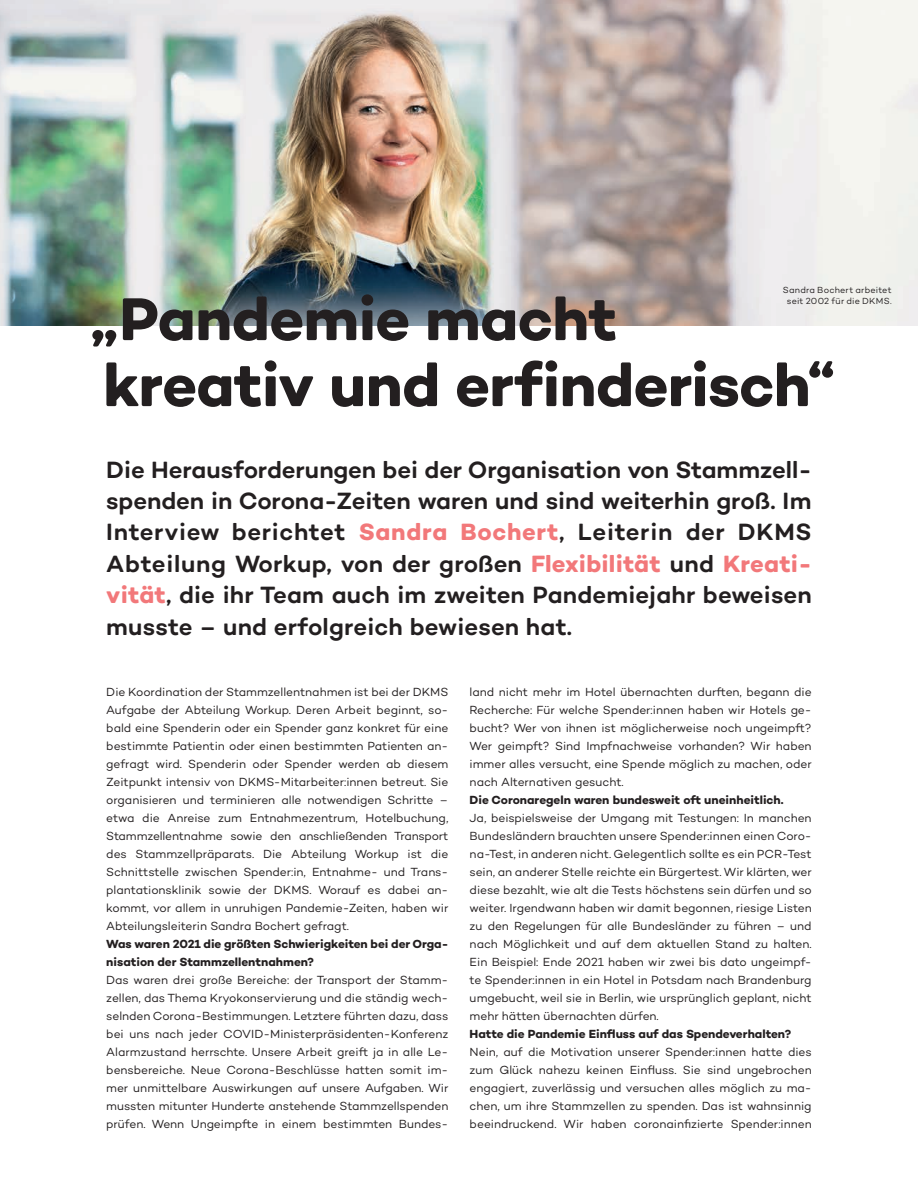
<style>
.page{position:relative;width:918px;height:1188px;background:#fff}
.page>*{position:absolute;margin:0;border:0;box-sizing:border-box;transform-origin:0 0}
.t1{font:700 61.5px/66px "DKMS Custom";letter-spacing:-.015em;color:#231f20}
.t2{font:500 24px/31.5px "DKMS Custom";letter-spacing:.005em;color:#231f20;text-align:justify}
.t3{font:12px/18px "DKMS Custom";letter-spacing:-.005em;color:#231f20;text-align:justify}
.t4{font:700 12px/18px "DKMS Custom";letter-spacing:-.005em;color:#231f20}
.t5{font:9px/10.5px "DKMS Custom";letter-spacing:.02em;color:#231f20;text-align:center}
.s1{font-weight:700;color:#f2787a}
</style>
<div class="page">
<img style="left:0;top:0;width:918px;height:325px">
<p class="t5" style="left:783px;top:285px;width:110px">Sandra Bochert arbeitet seit 2002 für die DKMS.</p>
<h1 class="t1" style="left:91px;top:285px;width:746px">„Pandemie macht kreativ und erfinderisch“</h1>
<p class="t2" style="left:106px;top:453px;width:707px">Die Herausforderungen bei der Organisation von Stammzell&shy;spenden in Corona-Zeiten waren und sind weiterhin groß. Im Interview berichtet <span class="s1">Sandra Bochert</span>, Leiterin der DKMS Abteilung Workup, von der großen <span class="s1">Flexibilität</span> und <span class="s1">Kreati&shy;vität</span>, die ihr Team auch im zweiten Pandemiejahr beweisen musste – und erfolgreich bewiesen hat.</p>
<p class="t3" style="left:106px;top:683px;width:344px">Die Koordination der Stammzellentnahmen ist bei der DKMS Aufgabe der Abteilung Workup. Deren Arbeit beginnt, so&shy;bald eine Spenderin oder ein Spender ganz konkret für eine bestimmte Patientin oder einen bestimmten Patienten an&shy;gefragt wird. Spenderin oder Spender werden ab diesem Zeitpunkt intensiv von DKMS-Mitarbeiter:innen betreut. Sie organisieren und terminieren alle notwendigen Schritte – etwa die Anreise zum Entnahmezentrum, Hotelbuchung, Stammzellentnahme sowie den anschließenden Transport des Stammzellpräparats. Die Abteilung Workup ist die Schnittstelle zwischen Spender:in, Entnahme- und Trans&shy;plantationsklinik sowie der DKMS. Worauf es dabei an&shy;kommt, vor allem in unruhigen Pandemie-Zeiten, haben wir Abteilungsleiterin Sandra Bochert gefragt.</p>
<p class="t4" style="left:106px;top:935px;width:344px">Was waren 2021 die größten Schwierigkeiten bei der Orga&shy;nisation der Stammzellentnahmen?</p>
<p class="t3" style="left:106px;top:971px;width:344px">Das waren drei große Bereiche: der Transport der Stamm&shy;zellen, das Thema Kryokonservierung und die ständig wech&shy;selnden Corona-Bestimmungen. Letztere führten dazu, dass bei uns nach jeder COVID-Ministerpräsidenten-Konferenz Alarmzustand herrschte. Unsere Arbeit greift ja in alle Le&shy;bensbereiche. Neue Corona-Beschlüsse hatten somit im&shy;mer unmittelbare Auswirkungen auf unsere Aufgaben. Wir mussten mitunter Hunderte anstehende Stammzellspenden prüfen. Wenn Ungeimpfte in einem bestimmten Bundes-</p>
<p class="t3" style="left:470px;top:683px;width:344px">land nicht mehr im Hotel übernachten durften, begann die Recherche: Für welche Spender:innen haben wir Hotels ge&shy;bucht? Wer von ihnen ist möglicherweise noch ungeimpft?<br>Wer geimpft? Sind Impfnachweise vorhanden? Wir haben immer alles versucht, eine Spende möglich zu machen, oder nach Alternativen gesucht.</p>
<p class="t4" style="left:470px;top:791px;width:315px">Die Coronaregeln waren bundesweit oft uneinheitlich.</p>
<p class="t3" style="left:470px;top:809px;width:344px">Ja, beispielsweise der Umgang mit Testungen: In manchen Bundesländern brauchten unsere Spender:innen einen Coro&shy;na-Test, in anderen nicht. Gelegentlich sollte es ein PCR-Test sein, an anderer Stelle reichte ein Bürgertest. Wir klärten, wer diese bezahlt, wie alt die Tests höchstens sein dürfen und so weiter. Irgendwann haben wir damit begonnen, riesige Listen zu den Regelungen für alle Bundesländer zu führen – und nach Möglichkeit und auf dem aktuellen Stand zu halten.<br>Ein Beispiel: Ende 2021 haben wir zwei bis dato ungeimpf&shy;te Spender:innen in ein Hotel in Potsdam nach Brandenburg umgebucht, weil sie in Berlin, wie ursprünglich geplant, nicht mehr hätten übernachten dürfen.</p>
<p class="t4" style="left:470px;top:1025px;width:323px">Hatte die Pandemie Einfluss auf das Spendeverhalten?</p>
<p class="t3" style="left:470px;top:1043px;width:344px">Nein, auf die Motivation unserer Spender:innen hatte dies zum Glück nahezu keinen Einfluss. Sie sind ungebrochen engagiert, zuverlässig und versuchen alles möglich zu ma&shy;chen, um ihre Stammzellen zu spenden. Das ist wahnsinnig beeindruckend. Wir haben coronainfizierte Spender:innen</p>
</div>
